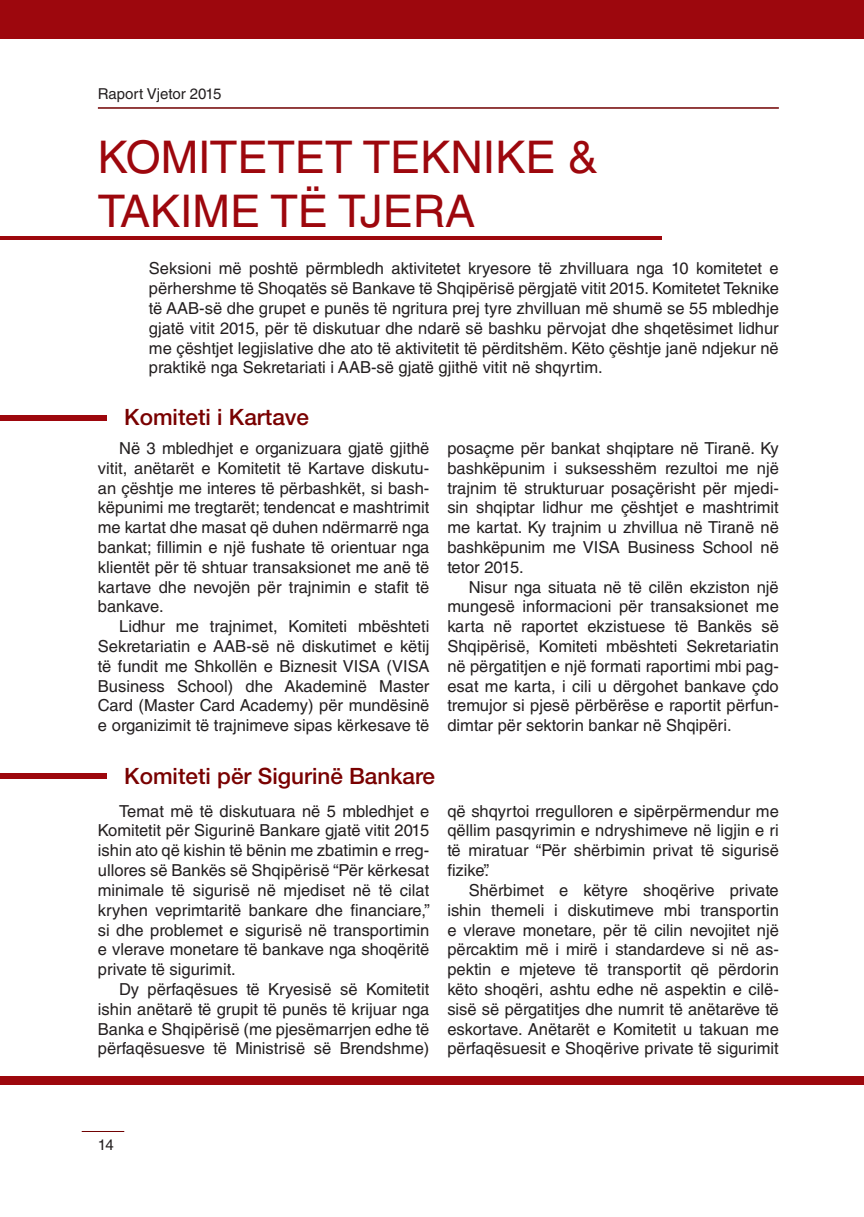
<style>
.page{position:relative;width:864px;height:1217px;background:#fff}
.page>*{position:absolute;margin:0;border:0;box-sizing:border-box;transform-origin:0 0}
.t1{font:45px/54px "Helvetica LT Std";color:#9d070d}
.t2{font:500 22.5px "Helvetica Neue LT Std";color:#790100}
.t3{font:16.5px/19.8px "Helvetica LT Std";color:#231f20;text-align:justify}
.t4{font:15px "Helvetica LT Std";color:#231f20}
</style>
<div class="page">
<hr style="left:98px;top:107px;width:680px;height:2px;background:#700000">
<hr style="left:82px;top:1130px;width:42px;height:1px;background:#700000">
<div style="left:0;top:415px;width:106px;height:5px;background:#9d070d"></div>
<div style="left:0;top:773px;width:106px;height:5px;background:#9d070d"></div>
<hr style="left:0;top:237px;width:661px;height:3px;background:#9d070d">
<div style="left:1px;top:1076px;width:862px;height:8px;background:#9d070d"></div>
<div style="left:0;top:0;width:863px;height:38px;background:#9d070d"></div>
<p class="t4" style="left:98px;top:85px;width:125px">Raport Vjetor 2015</p>
<h1 class="t1" style="left:98px;top:130px;width:501px">KOMITETET TEKNIKE &amp;<br>TAKIME TË TJERA</h1>
<p class="t3" style="left:149px;top:258px;width:631px">Seksioni më poshtë përmbledh aktivitetet kryesore të zhvilluara nga 10 komitetet e përhershme të Shoqatës së Bankave të Shqipërisë përgjatë vitit 2015. Komitetet Teknike të AAB-së dhe grupet e punës të ngritura prej tyre zhvilluan më shumë se 55 mbledhje gjatë vitit 2015, për të diskutuar dhe ndarë së bashku përvojat dhe shqetësimet lidhur me çështjet legjislative dhe ato të aktivitetit të përditshëm. Këto çështje janë ndjekur në praktikë nga Sekretariati i AAB-së gjatë gjithë vitit në shqyrtim.</p>
<h2 class="t2" style="left:124px;top:403px;width:186px">Komiteti i Kartave</h2>
<p class="t3" style="left:98px;top:438px;width:333px;text-indent:21px">Në 3 mbledhjet e organizuara gjatë gjithë vitit, anëtarët e Komitetit të Kartave diskutu&shy;an çështje me interes të përbashkët, si bash&shy;këpunimi me tregtarët; tendencat e mashtrimit me kartat dhe masat që duhen ndërmarrë nga bankat; fillimin e një fushate të orientuar nga klientët për të shtuar transaksionet me anë të kartave dhe nevojën për trajnimin e stafit të bankave.</p>
<p class="t3" style="left:98px;top:616px;width:333px;text-indent:21px">Lidhur me trajnimet, Komiteti mbështeti Sekretariatin e AAB-së në diskutimet e këtij të fundit me Shkollën e Biznesit VISA (VISA Business School) dhe Akademinë Master Card (Master Card Academy) për mundësinë e organizimit të trajnimeve sipas kërkesave të</p>
<p class="t3" style="left:447px;top:438px;width:333px">posaçme për bankat shqiptare në Tiranë. Ky bashkëpunim i suksesshëm rezultoi me një trajnim të strukturuar posaçërisht për mjedi&shy;sin shqiptar lidhur me çështjet e mashtrimit me kartat. Ky trajnim u zhvillua në Tiranë në bashkëpunim me VISA Business School në tetor 2015.</p>
<p class="t3" style="left:447px;top:576px;width:333px;text-indent:21px">Nisur nga situata në të cilën ekziston një mungesë informacioni për transaksionet me karta në raportet ekzistuese të Bankës së Shqipërisë, Komiteti mbështeti Sekretariatin në përgatitjen e një formati raportimi mbi pag&shy;esat me karta, i cili u dërgohet bankave çdo tremujor si pjesë përbërëse e raportit përfun&shy;dimtar për sektorin bankar në Shqipëri.</p>
<h2 class="t2" style="left:124px;top:762px;width:312px">Komiteti për Sigurinë Bankare</h2>
<p class="t3" style="left:98px;top:800px;width:333px;text-indent:21px">Temat më të diskutuara në 5 mbledhjet e Komitetit për Sigurinë Bankare gjatë vitit 2015 ishin ato që kishin të bënin me zbatimin e rreg&shy;ullores së Bankës së Shqipërisë “Për kërkesat minimale të sigurisë në mjediset në të cilat kryhen veprimtaritë bankare dhe financiare,” si dhe problemet e sigurisë në transportimin e vlerave monetare të bankave nga shoqëritë private të sigurimit.</p>
<p class="t3" style="left:98px;top:978px;width:333px;text-indent:21px">Dy përfaqësues të Kryesisë së Komitetit ishin anëtarë të grupit të punës të krijuar nga Banka e Shqipërisë (me pjesëmarrjen edhe të përfaqësuesve të Ministrisë së Brendshme)</p>
<p class="t3" style="left:447px;top:800px;width:333px">që shqyrtoi rregulloren e sipërpërmendur me qëllim pasqyrimin e ndryshimeve në ligjin e ri të miratuar “Për shërbimin privat të sigurisë fizike”.</p>
<p class="t3" style="left:447px;top:879px;width:333px;text-indent:21px">Shërbimet e këtyre shoqërive private ishin themeli i diskutimeve mbi transportin e vlerave monetare, për të cilin nevojitet një përcaktim më i mirë i standardeve si në as&shy;pektin e mjeteve të transportit që përdorin këto shoqëri, ashtu edhe në aspektin e cilë&shy;sisë së përgatitjes dhe numrit të anëtarëve të eskortave. Anëtarët e Komitetit u takuan me përfaqësuesit e Shoqërive private të sigurimit</p>
<p class="t4" style="left:98px;top:1136px;width:18px">14</p>
</div>
